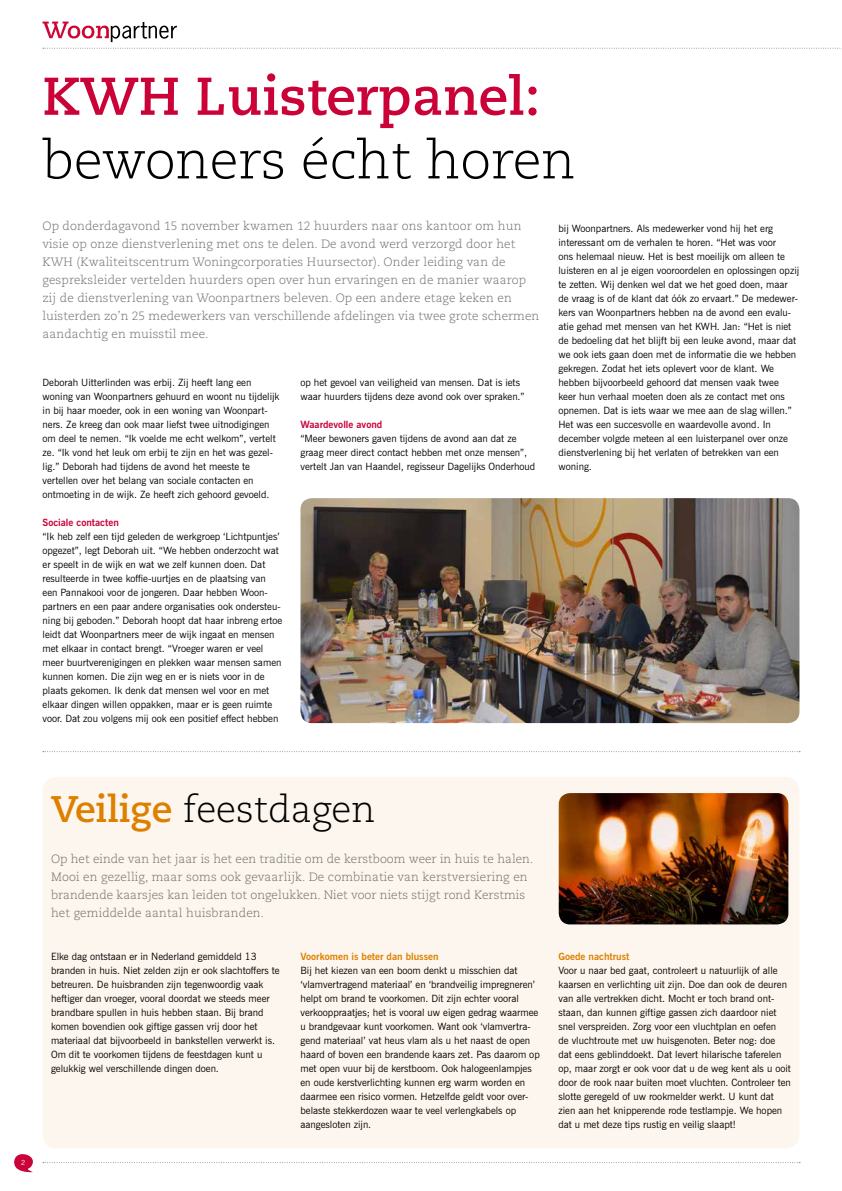
<style>
.page{position:relative;width:842px;height:1191px;background:#fff}
.page>*{position:absolute;margin:0;border:0;box-sizing:border-box;transform-origin:0 0}
.t1{font:300 53px "Caecilia";color:#000}
.t2{font:700 53px "Caecilia";color:#ca0237}
.t3{font:300 37px "Caecilia";color:#000}
.t4{font:300 12px/18px "Caecilia";letter-spacing:.01em;color:#6f6f6e}
.t5{font:10px/14px "News Gothic BT";color:#000}
.t6{font:700 10px "News Gothic BT";color:#dd8000}
.t7{font:700 10px "News Gothic BT";color:#ca0237}
.t8{font:7px "News Gothic BT";color:#fff}
.s1{font-weight:700;color:#dd8000}
</style>
<div class="page">
<svg style="left:43px;top:22px;width:134px;height:20px"></svg>
<svg style="left:43px;top:48px;width:798px;height:1px"></svg>
<img style="left:300px;top:498px;width:499px;height:225px">
<svg style="left:43px;top:1162px;width:757px;height:1px"></svg>
<svg style="left:14px;top:1154px;width:19px;height:18px"></svg>
<div style="left:43px;top:777px;width:756px;height:371px;background:#fdf6ee;border-radius:14px"></div>
<img style="left:559px;top:793px;width:229px;height:131px">
<svg style="left:43px;top:751px;width:757px;height:1px"></svg>
<h1 class="t2" style="left:43px;top:65px;width:499px">KWH Luisterpanel:</h1>
<h1 class="t1" style="left:43px;top:130px;width:535px">bewoners écht horen</h1>
<p class="t4" style="left:43px;top:217px;width:498px">Op donderdagavond 15 november kwamen 12 huurders naar ons kantoor om hun visie op onze dienstverlening met ons te delen. De avond werd verzorgd door het KWH (Kwaliteitscentrum Woningcorporaties Huursector). Onder leiding van de gespreksleider vertelden huurders open over hun ervaringen en de manier waarop zij de dienstverlening van Woonpartners beleven. Op een andere etage keken en luisterden zo’n 25 medewerkers van verschillende afdelingen via twee grote schermen aandachtig en muisstil mee.</p>
<p class="t5" style="left:43px;top:375px;width:239px">Deborah Uitterlinden was erbij. Zij heeft lang een woning van Woonpartners gehuurd en woont nu tijdelijk in bij haar moeder, ook in een woning van Woonpart&shy;ners. Ze kreeg dan ook maar liefst twee uitnodigingen om deel te nemen. “Ik voelde me echt welkom”, vertelt ze. “Ik vond het leuk om erbij te zijn en het was gezel&shy;lig.” Deborah had tijdens de avond het meeste te vertellen over het belang van sociale contacten en ontmoeting in de wijk. Ze heeft zich gehoord gevoeld.</p>
<p class="t7" style="left:43px;top:516px;width:78px">Sociale contacten</p>
<p class="t5" style="left:43px;top:529px;width:241px">“Ik heb zelf een tijd geleden de werkgroep ‘Lichtpuntjes’ opgezet”, legt Deborah uit. “We hebben onderzocht wat er speelt in de wijk en wat we zelf kunnen doen. Dat resulteerde in twee koffie-uurtjes en de plaatsing van een Pannakooi voor de jongeren. Daar hebben Woon&shy;partners en een paar andere organisaties ook ondersteu&shy;ning bij geboden.” Deborah hoopt dat haar inbreng ertoe leidt dat Woonpartners meer de wijk ingaat en mensen met elkaar in contact brengt. “Vroeger waren er veel meer buurtverenigingen en plekken waar mensen samen kunnen komen. Die zijn weg en er is niets voor in de plaats gekomen. Ik denk dat mensen wel voor en met elkaar dingen willen oppakken, maar er is geen ruimte voor. Dat zou volgens mij ook een positief effect hebben</p>
<p class="t5" style="left:300px;top:375px;width:226px">op het gevoel van veiligheid van mensen. Dat is iets waar huurders tijdens deze avond ook over spraken.”</p>
<p class="t7" style="left:300px;top:418px;width:83px">Waardevolle avond</p>
<p class="t5" style="left:300px;top:431px;width:236px">“Meer bewoners gaven tijdens de avond aan dat ze graag meer direct contact hebben met onze mensen”, vertelt Jan van Haandel, regisseur Dagelijks Onderhoud</p>
<p class="t5" style="left:558px;top:221px;width:242px">bij Woonpartners. Als medewerker vond hij het erg interessant om de verhalen te horen. “Het was voor<br>ons helemaal nieuw. Het is best moeilijk om alleen te luisteren en al je eigen vooroordelen en oplossingen opzij te zetten. Wij denken wel dat we het goed doen, maar de vraag is of de klant dat óók zo ervaart.” De medewer&shy;kers van Woonpartners hebben na de avond een evalu&shy;atie gehad met mensen van het KWH. Jan: “Het is niet de bedoeling dat het blijft bij een leuke avond, maar dat we ook iets gaan doen met de informatie die we hebben gekregen. Zodat het iets oplevert voor de klant. We hebben bijvoorbeeld gehoord dat mensen vaak twee<br>keer hun verhaal moeten doen als ze contact met ons opnemen. Dat is iets waar we mee aan de slag willen.” Het was een succesvolle en waardevolle avond. In december volgde meteen al een luisterpanel over onze dienstverlening bij het verlaten of betrekken van een woning.</p>
<p class="t8" style="left:21px;top:1158px;width:6px">2</p>
<h2 class="t3" style="left:51px;top:788px;width:326px"><span class="s1">Veilige</span> feestdagen</h2>
<p class="t4" style="left:51px;top:850px;width:484px">Op het einde van het jaar is het een traditie om de kerstboom weer in huis te halen.<br>Mooi en gezellig, maar soms ook gevaarlijk. De combinatie van kerstversiering en brandende kaarsjes kan leiden tot ongelukken. Niet voor niets stijgt rond Kerstmis het gemiddelde aantal huisbranden.</p>
<p class="t5" style="left:51px;top:949px;width:230px">Elke dag ontstaan er in Nederland gemiddeld 13 branden in huis. Niet zelden zijn er ook slachtoffers te betreuren. De huisbranden zijn tegenwoordig vaak heftiger dan vroeger, vooral doordat we steeds meer brandbare spullen in huis hebben staan. Bij brand komen bovendien ook giftige gassen vrij door het materiaal dat bijvoorbeeld in bankstellen verwerkt is.<br>Om dit te voorkomen tijdens de feestdagen kunt u gelukkig wel verschillende dingen doen.</p>
<p class="t6" style="left:300px;top:950px;width:140px">Voorkomen is beter dan blussen</p>
<p class="t5" style="left:300px;top:963px;width:241px">Bij het kiezen van een boom denkt u misschien dat ‘vlamvertragend materiaal’ en ‘brandveilig impregneren’ helpt om brand te voorkomen. Dit zijn echter vooral verkooppraatjes; het is vooral uw eigen gedrag waarmee u brandgevaar kunt voorkomen. Want ook ‘vlamvertra&shy;gend materiaal’ vat heus vlam als u het naast de open haard of boven een brandende kaars zet. Pas daarom op met open vuur bij de kerstboom. Ook halogeenlampjes en oude kerstverlichting kunnen erg warm worden en daarmee een risico vormen. Hetzelfde geldt voor over&shy;belaste stekkerdozen waar te veel verlengkabels op aangesloten zijn.</p>
<p class="t6" style="left:558px;top:950px;width:72px">Goede nachtrust</p>
<p class="t5" style="left:558px;top:963px;width:234px">Voor u naar bed gaat, controleert u natuurlijk of alle kaarsen en verlichting uit zijn. Doe dan ook de deuren van alle vertrekken dicht. Mocht er toch brand ont&shy;staan, dan kunnen giftige gassen zich daardoor niet snel verspreiden. Zorg voor een vluchtplan en oefen<br>de vluchtroute met uw huisgenoten. Beter nog: doe dat eens geblinddoekt. Dat levert hilarische taferelen op, maar zorgt er ook voor dat u de weg kent als u ooit door de rook naar buiten moet vluchten. Controleer ten slotte geregeld of uw rookmelder werkt. U kunt dat zien aan het knipperende rode testlampje. We hopen dat u met deze tips rustig en veilig slaapt!</p>
</div>
